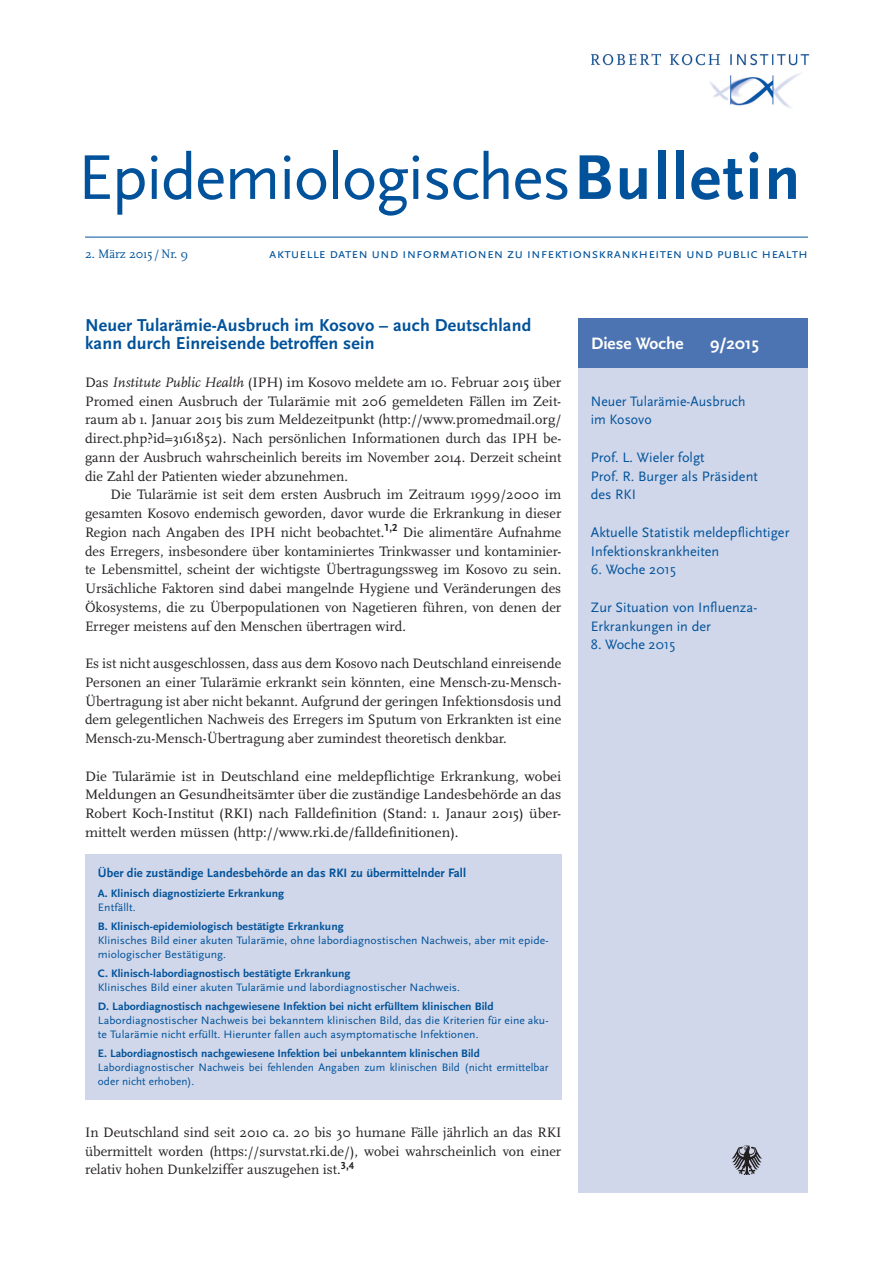
<style>
.page{position:relative;width:893px;height:1263px;background:#fff}
.page>*{position:absolute;margin:0;border:0;box-sizing:border-box;transform-origin:0 0}
.t1{font:66px "Scala Sans Pro";letter-spacing:-.02em;color:#01529a}
.Fließtext_Überschrif{font:700 18px/18.8px "Scala Sans Pro";letter-spacing:.01em;color:#01529a}
.t2{font:700 17.25px "Scala Sans Pro";color:#fff}
.Fließtext{font:14.25px/18.8px "Scala Pro";color:#231f20;text-align:justify}
.Fließtext_Einzug{font:14.25px/18.8px "Scala Pro";color:#231f20;text-align:justify}
.Inhalt{font:14.25px/18.8px "Scala Sans Pro";color:#01529a}
.Fließtext-2{font:14.25px/18.8px "Scala Pro";color:#231f20;text-align:justify;scale:1.04 1}
.Text_klein_P_287_Ü_8{font:700 12.75px "Scala Sans Pro";letter-spacing:.005em;color:#01529a}
.t3{font:12.75px "Scala Pro";color:#01529a}
.Text_klein_P_287{font:11.25px/14.2px "Scala Sans Pro";letter-spacing:.005em;color:#01529a;scale:1.04 1}
.Text_klein_P_287_bol{font:700 11.25px "Scala Sans Pro";letter-spacing:.005em;color:#01529a;scale:1.04 1}
.Text_klein_P_287-2{font:11.25px/14.2px "Scala Sans Pro";letter-spacing:.005em;color:#01529a}
.Text_klein_P_287_bol-2{font:700 11.25px "Scala Sans Pro";letter-spacing:.005em;color:#01529a}
.s1{font-weight:700}
.s2{font-style:italic}
</style>
<div class="page">
<hr style="left:85px;top:237px;width:723px;height:1px;background:#01529a">
<img style="left:591px;top:53px;width:219px;height:55px">
<div style="left:578px;top:318px;width:230px;height:875px;background:#d0d7ea"></div>
<div style="left:578px;top:318px;width:230px;height:50px;background:#4d74b2"></div>
<svg style="left:732px;top:1145px;width:30px;height:30px"></svg>
<div style="left:85px;top:854px;width:476px;height:245px;background:#d0d7ea"></div>
<h1 class="t1" style="left:78px;top:139px;width:724px">Epidemiologisches<span class="s1">Bulletin</span></h1>
<p class="t3" style="left:85px;top:246px;width:105px">2. März 2015 /Nr. 9</p>
<p class="Inhalt" style="left:269px;top:244px;width:540px">aktuelle daten und informationen zu infektionskrankheiten und public health</p>
<p class="Fließtext_Überschrif" style="left:85px;top:315px;width:448px">Neuer Tularämie-Ausbruch im Kosovo – auch Deutschland kann durch Einreisende betroffen sein</p>
<p class="Fließtext" style="left:85px;top:373px;width:478px">Das <span class="s2">Institute Public Health</span> (IPH) im Kosovo meldete am 10. Februar 2015 über Promed einen Ausbruch der Tularämie mit 206 gemeldeten Fällen im Zeit&shy;raum ab 1. Januar 2015 bis zum Meldezeitpunkt (http://www.promedmail.org/ direct.php?id=3161852). Nach persönlichen Informationen durch das IPH be&shy;gann der Ausbruch wahrscheinlich bereits im November 2014. Derzeit scheint die Zahl der Patienten wieder abzunehmen.</p>
<p class="Fließtext_Einzug" style="left:85px;top:485px;width:478px;text-indent:26px">Die Tularämie ist seit dem ersten Ausbruch im Zeitraum 1999/2000 im gesamten Kosovo endemisch geworden, davor wurde die Erkrankung in dieser Region nach Angaben des IPH nicht beobachtet.<sup>1,2</sup> Die alimentäre Aufnahme des Erregers, insbesondere über kontaminiertes Trinkwasser und kontaminier&shy;te Lebensmittel, scheint der wichtigste Übertragungssweg im Kosovo zu sein.<br>Ursächliche Faktoren sind dabei mangelnde Hygiene und Veränderungen des Ökosystems, die zu Überpopulationen von Nagetieren führen, von denen der Erreger meistens auf den Menschen übertragen wird.</p>
<p class="Fließtext" style="left:85px;top:654px;width:478px">Es ist nicht ausgeschlossen, dass aus dem Kosovo nach Deutschland einreisende Personen an einer Tularämie erkrankt sein könnten, eine Mensch-zu-Mensch-Übertragung ist aber nicht bekannt. Aufgrund der geringen Infektionsdosis und dem gelegentlichen Nachweis des Erregers im Sputum von Erkrankten ist eine Mensch-zu-Mensch-Übertragung aber zumindest theoretisch denkbar.</p>
<p class="Fließtext-2" style="left:85px;top:766px;width:459px">Die Tularämie ist in Deutschland eine meldepflichtige Erkrankung, wobei Meldungen an Gesundheitsämter über die zuständige Landesbehörde an das Robert Koch-Institut (RKI) nach Falldefinition (Stand: 1. Janaur 2015) über&shy;mittelt werden müssen (http://www.rki.de/falldefinitionen).</p>
<p class="Text_klein_P_287_Ü_8" style="left:98px;top:865px;width:370px">Über die zuständige Landesbehörde an das RKI zu übermittelnder Fall</p>
<p class="Text_klein_P_287_bol" style="left:98px;top:887px;width:181px">A. Klinisch diagnostizierte Erkrankung</p>
<p class="Text_klein_P_287" style="left:98px;top:901px;width:38px">Entfällt.</p>
<p class="Text_klein_P_287_bol" style="left:98px;top:920px;width:238px">B. Klinisch-epidemiologisch bestätigte Erkrankung</p>
<p class="Text_klein_P_287" style="left:98px;top:933px;width:435px">Klinisches Bild einer akuten Tularämie, ohne labordiagnostischen Nachweis, aber mit epide&shy;miologischer Bestätigung.</p>
<p class="Text_klein_P_287_bol" style="left:98px;top:967px;width:244px">C. Klinisch-labordiagnostisch bestätigte Erkrankung</p>
<p class="Text_klein_P_287" style="left:98px;top:980px;width:350px">Klinisches Bild einer akuten Tularämie und labordiagnostischer Nachweis.</p>
<p class="Text_klein_P_287_bol" style="left:98px;top:999px;width:382px">D. Labordiagnostisch nachgewiesene Infektion bei nicht erfülltem klinischen Bild</p>
<p class="Text_klein_P_287" style="left:98px;top:1013px;width:435px">Labordiagnostischer Nachweis bei bekanntem klinischen Bild, das die Kriterien für eine aku&shy;te Tularämie nicht erfüllt. Hierunter fallen auch asymptomatische Infektionen.</p>
<p class="Text_klein_P_287_bol-2" style="left:98px;top:1046px;width:383px">E. Labordiagnostisch nachgewiesene Infektion bei unbekanntem klinischen Bild</p>
<p class="Text_klein_P_287-2" style="left:98px;top:1060px;width:452px">Labordiagnostischer Nachweis bei fehlenden Angaben zum klinischen Bild (nicht ermittelbar oder nicht erhoben).</p>
<p class="Fließtext" style="left:85px;top:1123px;width:478px">In Deutschland sind seit 2010 ca. 20 bis 30 humane Fälle jährlich an das RKI übermittelt worden (https://survstat.rki.de/), wobei wahrscheinlich von einer relativ hohen Dunkelziffer auszugehen ist.<sup>3,4</sup></p>
<p class="t2" style="left:591px;top:334px;width:94px">Diese Woche</p>
<p class="t2" style="left:710px;top:334px;width:50px">9/2015</p>
<p class="Inhalt" style="left:591px;top:391px;width:156px">Neuer Tularämie-Ausbruch im Kosovo</p>
<p class="Inhalt" style="left:591px;top:448px;width:168px">Prof. L. Wieler folgt<br>Prof. R. Burger als Präsident des RKI</p>
<p class="Inhalt" style="left:591px;top:523px;width:200px">Aktuelle Statistik meldepflichtiger<br>Infektionskrankheiten</p>
<p class="Inhalt" style="left:591px;top:560px;width:87px">6. Woche 2015</p>
<p class="Inhalt" style="left:591px;top:598px;width:168px">Zur Situation von Influenza-</p>
<p class="Inhalt" style="left:591px;top:616px;width:122px">Erkrankungen in der</p>
<p class="Inhalt" style="left:591px;top:635px;width:86px">8. Woche 2015</p>
</div>
